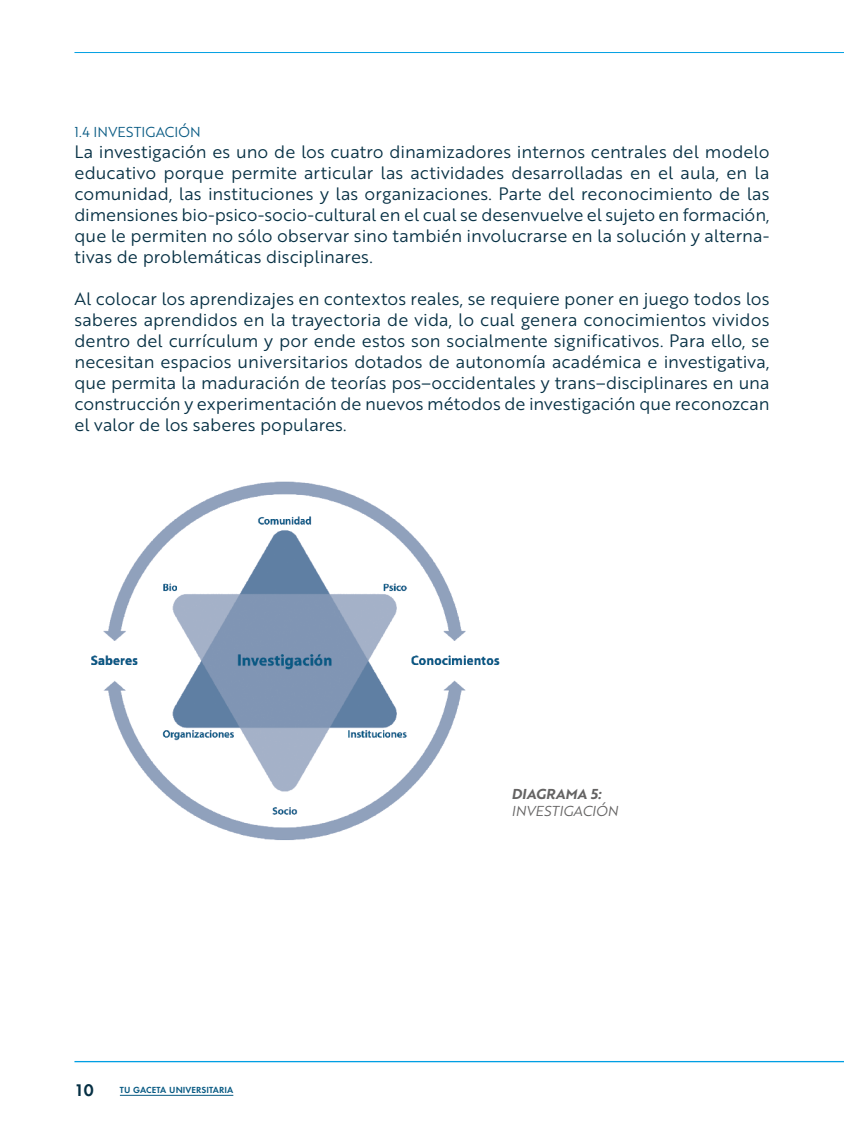
<style>
.page{position:relative;width:844px;height:1141px;background:#fff}
.page>*{position:absolute;margin:0;border:0;box-sizing:border-box;transform-origin:0 0}
.t1{font:17.5px/21px "Brother 1816 Book";color:#063044;text-align:justify}
.t2{font:600 17.5px "Futura T";color:#063044}
.t3{font:14px "Brother 1816 Book";letter-spacing:.01em;color:#085a83}
.t4{font:14px "Brother 1816 Book Italic";letter-spacing:.01em;color:#646363}
.t5{font:14px "Brother 1816 Bold Italic";letter-spacing:.01em;color:#646363}
.t6{font:600 9.1px "Futura T";letter-spacing:.005em;color:#085a83}
</style>
<div class="page">
<hr style="left:74px;top:1061px;width:769px;height:1px;background:#009fe3">
<hr style="left:120px;top:1095px;width:113px;height:1px;background:#085a83">
<hr style="left:74px;top:52px;width:769px;height:1px;background:#009fe3">
<img style="left:91px;top:481px;width:409px;height:359px">
<p class="t3" style="left:74px;top:122px;width:128px">1.4 INVESTIGACIÓN</p>
<p class="t1" style="left:74px;top:141px;width:696px">La investigación es uno de los cuatro dinamizadores internos centrales del modelo educativo porque permite articular las actividades desarrolladas en el aula, en la comunidad, las instituciones y las organizaciones. Parte del reconocimiento de las dimensiones bio-psico-socio-cultural en el cual se desenvuelve el sujeto en formación, que le permiten no sólo observar sino también involucrarse en la solución y alterna&shy;tivas de problemáticas disciplinares.</p>
<p class="t1" style="left:74px;top:288px;width:696px">Al colocar los aprendizajes en contextos reales, se requiere poner en juego todos los saberes aprendidos en la trayectoria de vida, lo cual genera conocimientos vividos dentro del currículum y por ende estos son socialmente significativos. Para ello, se necesitan espacios universitarios dotados de autonomía académica e investigativa, que permita la maduración de teorías pos–occidentales y trans–disciplinares en una construcción y experimentación de nuevos métodos de investigación que reconozcan el valor de los saberes populares.</p>
<p class="t2" style="left:74px;top:1080px;width:21px">10</p>
<p class="t6" style="left:120px;top:1084px;width:115px">TU GACETA UNIVERSITARIA</p>
<p class="t5" style="left:511px;top:783px;width:91px">DIAGRAMA 5:</p>
<p class="t4" style="left:511px;top:801px;width:108px">INVESTIGACIÓN</p>
</div>
